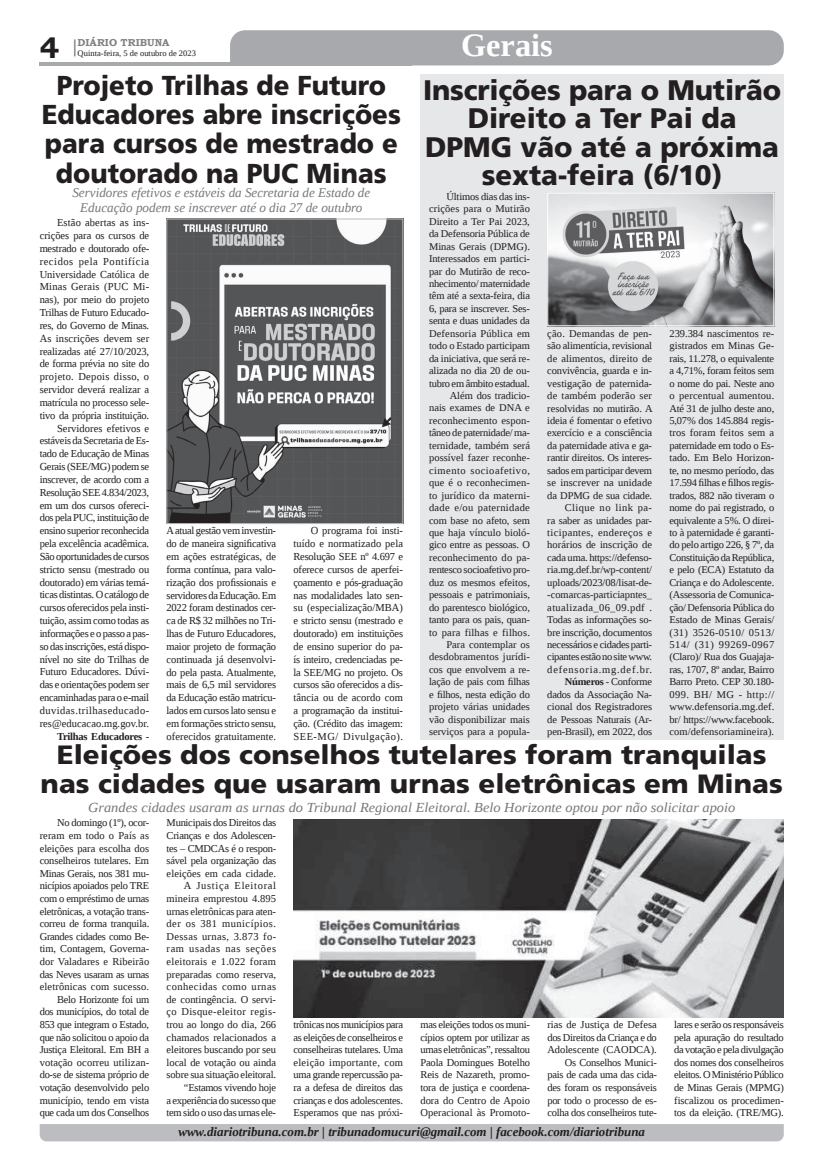
<style>
.page{position:relative;width:821px;height:1166px;background:#fff}
.page>*{position:absolute;margin:0;border:0;box-sizing:border-box;transform-origin:0 0}
.t1{font:700 32.38px "Liberation Serif";color:#fff}
.t2{font:700 29.31px "Bookman Old Style";color:#231f20}
.t3{font:900 28.26px/28.3px "Frutiger LT Std";color:#231f20;text-align:center}
.t4{font:900 27.3px/29.2px "Frutiger LT Std";color:#231f20;text-align:center;scale:.94 1}
.t5{font:900 26.43px/28.5px "Frutiger LT Std";color:#231f20;text-align:center;scale:1.04 1}
.t6{font:italic 13.83px "Liberation Serif";color:#76787b;scale:1.04 1}
.t7{font:italic 13.39px/15.1px "Liberation Serif";color:#76787b;text-align:center}
.t8{font:italic 700 12.95px "Liberation Serif";color:#231f20}
.t9{font:10.67px/12.9px "Liberation Serif";letter-spacing:-.02em;color:#231f20;text-align:justify}
.t10{font:10.5px/12.6px "Liberation Serif";letter-spacing:-.015em;color:#231f20;text-align:right}
.t11{font:10.41px/12.4px "Liberation Serif";letter-spacing:-.01em;color:#231f20;text-align:right}
.t12{font:700 10.06px "Bookman Old Style";color:#808285}
.t13{font:8.4px "Liberation Serif";color:#231f20}
.s1{font-weight:700}
</style>
<div class="page">
<svg style="left:74px;top:39px;width:2px;height:17px"></svg>
<hr style="left:40px;top:62px;width:372px;height:3px;background:#a8a9ad">
<div style="left:230px;top:30px;width:554px;height:35px;background:#a8a9ad"></div>
<div style="left:40px;top:1124px;width:744px;height:17px;background:#bcbdc0"></div>
<div style="left:420px;top:74px;width:364px;height:666px;background:#e6e7e9"></div>
<img style="left:549px;top:195px;width:223px;height:129px">
<div style="left:547px;top:193px;width:227px;height:133px;border:1px solid #fff"></div>
<img style="left:169px;top:221px;width:232px;height:301px">
<div style="left:167px;top:219px;width:236px;height:305px;border:1px solid #bcbdc0"></div>
<img style="left:293px;top:819px;width:491px;height:198px">
<h2 class="t2" style="left:40px;top:27px;width:21px">4</h2>
<p class="t12" style="left:78px;top:35px;width:93px">DIÁRIO TRIBUNA</p>
<p class="t13" style="left:78px;top:48px;width:120px">Quinta-feira, 5 de outubro de 2023</p>
<h3 class="t4" style="left:42px;top:71px;width:384px">Projeto Trilhas de Futuro<br>Educadores abre inscrições para cursos de mestrado e doutorado na PUC Minas</h3>
<p class="t7" style="left:72px;top:185px;width:299px">Servidores efetivos e estáveis da Secretaria de Estado de<br>Educação podem se inscrever até o dia 27 de outubro</p>
<p class="t9" style="left:40px;top:216px;width:111px;text-align:right">Estão abertas as ins&shy;crições para os cursos de mestrado e doutorado ofe&shy;recidos pela Pontifícia<br>Universidade Católica de<br>Minas Gerais (PUC Mi&shy;nas), por meio do projeto<br>Trilhas de Futuro Educado&shy;res, do Governo de Minas.<br>As inscrições devem ser realizadas até 27/10/2023, de forma prévia no site do projeto. Depois disso, o servidor deverá realizar a matrícula no processo sele&shy;tivo da própria instituição.<br>Servidores efetivos e estáveis da Secretaria de Es&shy;tado de Educação de Minas<br>Gerais (SEE/MG) podem se inscrever, de acordo com a<br>Resolução SEE 4.834/2023, em um dos cursos ofereci&shy;dos pela PUC, instituição de ensino superior reconhecida pela excelência acadêmica.<br>São oportunidades de cursos stricto sensu (mestrado ou doutorado) em várias temá&shy;ticas distintas. O catálogo de cursos oferecidos pela insti&shy;tuição, assim como todas as informações e o passo a pas&shy;so das inscrições, está dispo&shy;nível no site do Trilhas de<br>Futuro Educadores. Dúvi&shy;das e orientações podem ser encaminhadas para o e-mail duvidas.trilhaseducado&shy;res@educacao.mg.gov.br.<br><span class="s1">Trilhas Educadores</span> -</p>
<p class="t9" style="left:167px;top:524px;width:111px">A atual gestão vem investin&shy;do de maneira significativa em ações estratégicas, de forma contínua, para valo&shy;rização dos profissionais e servidores da Educação. Em 2022 foram destinados cer&shy;ca de R$ 32 milhões no Tri&shy;lhas de Futuro Educadores, maior projeto de formação continuada já desenvolvi&shy;do pela pasta. Atualmente, mais de 6,5 mil servidores da Educação estão matricu&shy;lados em cursos lato sensu e em formações stricto sensu, oferecidos gratuitamente.</p>
<p class="t9" style="left:293px;top:524px;width:111px;text-indent:17px">O programa foi insti&shy;tuído e normatizado pela Resolução SEE nº 4.697 e oferece cursos de aperfei&shy;çoamento e pós-graduação nas modalidades lato sen&shy;su (especialização/MBA) e stricto sensu (mestrado e doutorado) em instituições de ensino superior do pa&shy;ís inteiro, credenciadas pe&shy;la SEE/MG no projeto. Os cursos são oferecidos a dis&shy;tância ou de acordo com a programação da institui&shy;ção. (Crédito das imagem:<br>SEE-MG/ Divulgação).</p>
<h1 class="t1" style="left:461px;top:24px;width:93px">Gerais</h1>
<h3 class="t3" style="left:423px;top:76px;width:360px">Inscrições para o Mutirão<br>Direito a Ter Pai da<br>DPMG vão até a próxima sexta-feira (6/10)</h3>
<p class="t11" style="left:429px;top:190px;width:102px">Últimos dias das ins&shy;crições para o Mutirão<br>Direito a Ter Pai 2023, da Defensoria Pública de<br>Minas Gerais (DPMG).<br>Interessados em partici&shy;par do Mutirão de reco&shy;nhecimento/ maternidade têm até a sexta-feira, dia<br>6, para se inscrever. Ses&shy;senta e duas unidades da<br>Defensoria Pública em todo o Estado participam da iniciativa, que será re&shy;alizada no dia 20 de ou&shy;tubro em âmbito estadual.<br>Além dos tradicio-<br>nais exames de DNA e reconhecimento espon&shy;tâneo de paternidade/ ma&shy;ternidade, também será possível fazer reconhe&shy;cimento socioafetivo, que é o reconhecimen&shy;to jurídico da materni&shy;dade e/ou paternidade com base no afeto, sem que haja vínculo bioló&shy;gico entre as pessoas. O reconhecimento do pa&shy;rentesco socioafetivo pro&shy;duz os mesmos efeitos, pessoais e patrimoniais, do parentesco biológico, tanto para os pais, quan&shy;to para filhas e filhos.<br>Para contemplar os desdobramentos jurídi&shy;cos que envolvem a re&shy;lação de pais com filhas e filhos, nesta edição do projeto várias unidades vão disponibilizar mais serviços para a popula-</p>
<p class="t11" style="left:547px;top:327px;width:107px">ção. Demandas de pen&shy;são alimentícia, revisional de alimentos, direito de convivência, guarda e in&shy;vestigação de paternida&shy;de também poderão ser resolvidas no mutirão. A ideia é fomentar o efetivo exercício e a consciência da paternidade ativa e ga&shy;rantir direitos. Os interes&shy;sados em participar devem se inscrever na unidade da DPMG de sua cidade.<br>Clique no link pa-<br>ra saber as unidades par&shy;ticipantes, endereços e horários de inscrição de cada uma. https://defenso&shy;ria.mg.def.br/wp-content/ uploads/2023/08/lisat-de--comarcas-particiapntes_ atualizada_06_09.pdf .<br>Todas as informações so&shy;bre inscrição, documentos necessários e cidades parti&shy;cipantes estão no site www. defensoria.mg.def.br.<br><span class="s1">Números</span> - Conforme dados da Associação Na&shy;cional dos Registradores de Pessoas Naturais (Ar&shy;pen-Brasil), em 2022, dos</p>
<p class="t11" style="left:669px;top:327px;width:106px;text-align:justify">239.384 nascimentos re&shy;gistrados em Minas Ge&shy;rais, 11.278, o equivalente a 4,71%, foram feitos sem o nome do pai. Neste ano o percentual aumentou.<br>Até 31 de julho deste ano, 5,07% dos 145.884 regis&shy;tros foram feitos sem a paternidade em todo o Es&shy;tado. Em Belo Horizon&shy;te, no mesmo período, das 17.594 filhas e filhos regis&shy;trados, 882 não tiveram o nome do pai registrado, o equivalente a 5%. O direi&shy;to à paternidade é garanti&shy;do pelo artigo 226, § 7º, da Constituição da República, e pelo (ECA) Estatuto da Criança e do Adolescente. (Assessoria de Comunica&shy;ção/ Defensoria Pública do Estado de Minas Gerais/ (31) 3526-0510/ 0513/ 514/ (31) 99269-0967 (Claro)/ Rua dos Guajaja&shy;ras, 1707, 8º andar, Bairro Barro Preto. CEP 30.180- 099. BH/ MG - http:// www.defensoria.mg.def. br/ https://www.facebook. com/defensoriamineira).</p>
<h3 class="t5" style="left:41px;top:741px;width:715px">Eleições dos conselhos tutelares foram tranquilas nas cidades que usaram urnas eletrônicas em Minas</h3>
<p class="t10" style="left:40px;top:816px;width:111px">No domingo (1º), ocor&shy;reram em todo o País as eleições para escolha dos conselheiros tutelares. Em<br>Minas Gerais, nos 381 mu&shy;nicípios apoiados pelo TRE com o empréstimo de urnas eletrônicas, a votação trans&shy;correu de forma tranquila.<br>Grandes cidades como Be&shy;tim, Contagem, Governa&shy;dor Valadares e Ribeirão das Neves usaram as urnas eletrônicas com sucesso.<br>Belo Horizonte foi um<br>dos municípios, do total de<br>853 que integram o Estado, que não solicitou o apoio da<br>Justiça Eleitoral. Em BH a votação ocorreu utilizan&shy;do-se de sistema próprio de votação desenvolvido pelo município, tendo em vista que cada um dos Conselhos</p>
<p class="t10" style="left:167px;top:816px;width:111px">Municipais dos Direitos das<br>Crianças e dos Adolescen&shy;tes – CMDCAs é o respon&shy;sável pela organização das eleições em cada cidade.<br>A Justiça Eleitoral mineira emprestou 4.895 urnas eletrônicas para aten&shy;der os 381 municípios.<br>Dessas urnas, 3.873 fo&shy;ram usadas nas seções eleitorais e 1.022 foram preparadas como reserva, conhecidas como urnas de contingência. O servi&shy;ço Disque-eleitor regis&shy;trou ao longo do dia, 266 chamados relacionados a eleitores buscando por seu local de votação ou ainda sobre sua situação eleitoral. “Estamos vivendo hoje<br>a experiência do sucesso que tem sido o uso das urnas ele-</p>
<h3 class="t6" style="left:88px;top:798px;width:624px">Grandes cidades usaram as urnas do Tribunal Regional Eleitoral. Belo Horizonte optou por não solicitar apoio</h3>
<p class="t10" style="left:294px;top:1018px;width:111px;text-align:justify">trônicas nos municípios para as eleições de conselheiros e conselheiras tutelares. Uma eleição importante, com uma grande repercussão pa&shy;ra a defesa de direitos das crianças e dos adolescentes.<br>Esperamos que nas próxi-</p>
<p class="t10" style="left:420px;top:1018px;width:111px;text-align:justify">mas eleições todos os muni&shy;cípios optem por utilizar as urnas eletrônicas”, ressaltou Paola Domingues Botelho Reis de Nazareth, promo&shy;tora de justiça e coordena&shy;dora do Centro de Apoio Operacional às Promoto-</p>
<p class="t10" style="left:547px;top:1018px;width:111px">rias de Justiça de Defesa dos Direitos da Criança e do<br>Adolescente (CAODCA).<br>Os Conselhos Munici&shy;pais de cada uma das cida&shy;des foram os responsáveis por todo o processo de es&shy;colha dos conselheiros tute-</p>
<p class="t10" style="left:674px;top:1018px;width:111px;text-align:justify">lares e serão os responsáveis pela apuração do resultado da votação e pela divulgação dos nomes dos conselheiros eleitos. O Ministério Público de Minas Gerais (MPMG) fiscalizou os procedimen&shy;tos da eleição. (TRE/MG).</p>
<p class="t8" style="left:178px;top:1123px;width:468px">www.diariotribuna.com.br | tribunadomucuri@gmail.com | facebook.com/diariotribuna</p>
</div>
